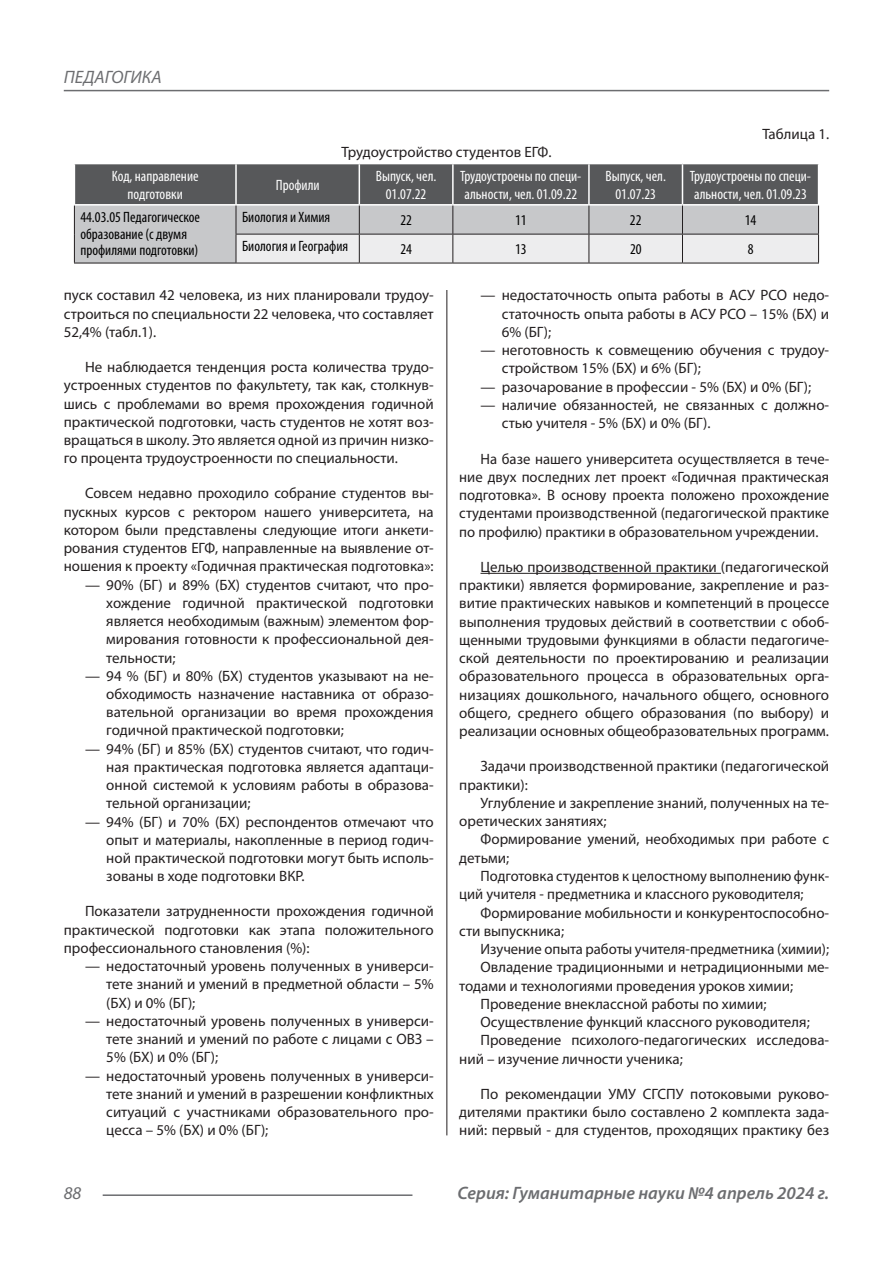
<style>
.page{position:relative;width:893px;height:1263px;background:#fff}
.page>*{position:absolute;margin:0;border:0;box-sizing:border-box;transform-origin:0 0}
.t1{font:italic 600 18px "Myriad Pro";color:#6c6d70}
.t2{font:italic 18px "Myriad Pro";color:#6c6d70}
.Статья_текст{font:15px/18.3px "Myriad Pro";color:#231f20;text-align:justify}
.Таблица_Заголовок_Яч{font:condensed 15px/18px "Myriad Pro";color:#fff;text-align:center}
.Таблица_Строка{font:condensed 15px "Myriad Pro";color:#000}
</style>
<div class="page">
<hr style="left:446px;top:128px;width:1px;height:1007px;background:#231f20">
<hr style="left:103px;top:1194px;width:309px;height:2px;background:#6c6d70">
<hr style="left:64px;top:90px;width:765px;height:1px;background:#6c6d70">
<div style="left:440px;top:128px;width:10px;height:162px;background:#fff"></div>
<hr style="left:480px;top:573px;width:241px;height:1px;background:#231f20">
<svg style="left:74px;top:164px;width:745px;height:99px;background:#a1a2a3"></svg>
<hr style="left:74px;top:263px;width:162px;height:1px;background:#231f20">
<hr style="left:236px;top:263px;width:123px;height:1px;background:#231f20">
<hr style="left:359px;top:263px;width:94px;height:1px;background:#231f20">
<hr style="left:453px;top:263px;width:136px;height:1px;background:#231f20">
<hr style="left:589px;top:263px;width:93px;height:1px;background:#231f20">
<hr style="left:682px;top:263px;width:137px;height:1px;background:#231f20">
<p class="t2" style="left:64px;top:66px;width:100px">ПЕДАГОГИКА</p>
<p class="Таблица_Заголовок_Яч" style="left:112px;top:167px;width:88px">Код, направление</p>
<p class="Таблица_Заголовок_Яч" style="left:128px;top:185px;width:57px">подготовки</p>
<p class="Таблица_Строка" style="left:80px;top:208px;width:121px">44.03.05 Педагогическое</p>
<p class="Таблица_Строка" style="left:80px;top:225px;width:108px">образование (с двумя</p>
<p class="Таблица_Строка" style="left:80px;top:241px;width:119px">профилями подготовки)</p>
<p class="Статья_текст" style="left:341px;top:142px;width:212px">Трудоустройство студентов ЕГФ.</p>
<p class="Статья_текст" style="left:762px;top:124px;width:68px">Таблица 1.</p>
<p class="Таблица_Заголовок_Яч" style="left:276px;top:176px;width:45px">Профили</p>
<p class="Таблица_Заголовок_Яч" style="left:376px;top:167px;width:62px">Выпуск, чел.<br>01.07.22</p>
<p class="Таблица_Заголовок_Яч" style="left:460px;top:167px;width:123px;text-align:left">Трудоустроены по специ&shy;альности, чел. 01.09.22</p>
<p class="Таблица_Заголовок_Яч" style="left:605px;top:167px;width:62px">Выпуск, чел.<br>01.07.23</p>
<p class="Таблица_Заголовок_Яч" style="left:690px;top:167px;width:123px;text-align:left">Трудоустроены по специ&shy;альности, чел. 01.09.23</p>
<p class="Таблица_Строка" style="left:242px;top:208px;width:90px">Биология и Химия</p>
<p class="Таблица_Строка" style="left:400px;top:211px;width:13px">22</p>
<p class="Таблица_Строка" style="left:515px;top:211px;width:13px">11</p>
<p class="Таблица_Строка" style="left:630px;top:211px;width:13px">22</p>
<p class="Таблица_Строка" style="left:745px;top:211px;width:13px">14</p>
<p class="Таблица_Строка" style="left:242px;top:237px;width:108px">Биология и География</p>
<p class="Таблица_Строка" style="left:400px;top:240px;width:13px">24</p>
<p class="Таблица_Строка" style="left:515px;top:240px;width:13px">13</p>
<p class="Таблица_Строка" style="left:630px;top:240px;width:13px">20</p>
<p class="Таблица_Строка" style="left:748px;top:240px;width:7px">8</p>
<p class="Статья_текст" style="left:64px;top:286px;width:371px">пуск составил 42 человека, из них планировали трудоу&shy;строиться по специальности 22 человека, что составляет 52,4% (табл.1).</p>
<p class="Статья_текст" style="left:64px;top:358px;width:371px;text-indent:21px">Не наблюдается тенденция роста количества трудо&shy;устроенных студентов по факультету, так как, столкнув&shy;шись с проблемами во время прохождения годичной практической подготовки, часть студентов не хотят воз&shy;вращаться в школу. Это является одной из причин низко&shy;го процента трудоустроенности по специальности.</p>
<p class="Статья_текст" style="left:64px;top:484px;width:371px;text-indent:21px">Совсем недавно проходило собрание студентов вы&shy;пускных курсов с ректором нашего университета, на котором были представлены следующие итоги анкети&shy;рования студентов ЕГФ, направленные на выявление от&shy;ношения к проекту «Годичная практическая подготовка»:</p>
<p class="Статья_текст" style="left:106px;top:575px;width:329px;text-indent:-21px">— 90% (БГ) и 89% (БХ) студентов считают, что про&shy;хождение годичной практической подготовки является необходимым (важным) элементом фор&shy;мирования готовности к профессиональной дея&shy;тельности;</p>
<p class="Статья_текст" style="left:106px;top:666px;width:329px;text-indent:-21px">— 94 % (БГ) и 80% (БХ) студентов указывают на не&shy;обходимость назначение наставника от образо&shy;вательной организации во время прохождения годичной практической подготовки;</p>
<p class="Статья_текст" style="left:106px;top:739px;width:329px;text-indent:-21px">— 94% (БГ) и 85% (БХ) студентов считают, что годич&shy;ная практическая подготовка является адаптаци&shy;онной системой к условиям работы в образова&shy;тельной организации;</p>
<p class="Статья_текст" style="left:106px;top:812px;width:329px;text-indent:-21px">— 94% (БГ) и 70% (БХ) респондентов отмечают что опыт и материалы, накопленные в период годич&shy;ной практической подготовки могут быть исполь&shy;зованы в ходе подготовки ВКР.</p>
<p class="Статья_текст" style="left:64px;top:902px;width:371px;text-indent:21px">Показатели затрудненности прохождения годичной практической подготовки как этапа положительного профессионального становления (%):</p>
<p class="Статья_текст" style="left:106px;top:957px;width:329px;text-indent:-21px">— недостаточный уровень полученных в универси&shy;тете знаний и умений в предметной области – 5% (БХ) и 0% (БГ);</p>
<p class="Статья_текст" style="left:106px;top:1011px;width:329px;text-indent:-21px">— недостаточный уровень полученных в универси&shy;тете знаний и умений по работе с лицами с ОВЗ – 5% (БХ) и 0% (БГ);</p>
<p class="Статья_текст" style="left:106px;top:1066px;width:329px;text-indent:-21px">— недостаточный уровень полученных в универси&shy;тете знаний и умений в разрешении конфликтных ситуаций с участниками образовательного про&shy;цесса – 5% (БХ) и 0% (БГ);</p>
<p class="Статья_текст" style="left:502px;top:286px;width:329px;text-indent:-21px">— недостаточность опыта работы в АСУ РСО недо&shy;статочность опыта работы в АСУ РСО – 15% (БХ) и 6% (БГ);</p>
<p class="Статья_текст" style="left:502px;top:341px;width:329px;text-indent:-21px">— неготовность к совмещению обучения с трудоу&shy;стройством 15% (БХ) и 6% (БГ);</p>
<p class="Статья_текст" style="left:480px;top:377px;width:332px">— разочарование в профессии - 5% (БХ) и 0% (БГ);</p>
<p class="Статья_текст" style="left:502px;top:396px;width:329px;text-indent:-21px">— наличие обязанностей, не связанных с должно&shy;стью учителя - 5% (БХ) и 0% (БГ).</p>
<p class="Статья_текст" style="left:459px;top:449px;width:371px;text-indent:21px">На базе нашего университета осуществляется в тече&shy;ние двух последних лет проект «Годичная практическая подготовка». В основу проекта положено прохождение студентами производственной (педагогической практике по профилю) практики в образовательном учреждении.</p>
<p class="Статья_текст" style="left:459px;top:557px;width:371px;text-indent:21px">Целью производственной практики (педагогической практики) является формирование, закрепление и раз&shy;витие практических навыков и компетенций в процессе выполнения трудовых действий в соответствии с обоб&shy;щенными трудовыми функциями в области педагогиче&shy;ской деятельности по проектированию и реализации образовательного процесса в образовательных орга&shy;низациях дошкольного, начального общего, основного общего, среднего общего образования (по выбору) и реализации основных общеобразовательных программ.</p>
<p class="Статья_текст" style="left:459px;top:757px;width:371px;text-indent:21px">Задачи производственной практики (педагогической практики):</p>
<p class="Статья_текст" style="left:459px;top:793px;width:371px;text-indent:21px">Углубление и закрепление знаний, полученных на те&shy;оретических занятиях;</p>
<p class="Статья_текст" style="left:459px;top:830px;width:371px;text-indent:21px">Формирование умений, необходимых при работе с детьми;</p>
<p class="Статья_текст" style="left:459px;top:866px;width:371px;text-indent:21px">Подготовка студентов к целостному выполнению функ&shy;ций учителя - предметника и классного руководителя;</p>
<p class="Статья_текст" style="left:459px;top:903px;width:371px;text-indent:21px">Формирование мобильности и конкурентоспособно&shy;сти выпускника;</p>
<p class="Статья_текст" style="left:480px;top:940px;width:350px">Изучение опыта работы учителя-предметника (химии);</p>
<p class="Статья_текст" style="left:459px;top:958px;width:371px;text-indent:21px">Овладение традиционными и нетрадиционными ме&shy;тодами и технологиями проведения уроков химии;</p>
<p class="Статья_текст" style="left:480px;top:994px;width:288px">Проведение внеклассной работы по химии;</p>
<p class="Статья_текст" style="left:480px;top:1013px;width:331px">Осуществление функций классного руководителя;</p>
<p class="Статья_текст" style="left:459px;top:1031px;width:371px;text-indent:21px">Проведение психолого-педагогических исследова&shy;ний – изучение личности ученика;</p>
<p class="Статья_текст" style="left:459px;top:1084px;width:371px;text-indent:21px">По рекомендации УМУ СГСПУ потоковыми руково&shy;дителями практики было составлено 2 комплекта зада&shy;ний: первый - для студентов, проходящих практику без</p>
<p class="t2" style="left:64px;top:1182px;width:19px">88</p>
<p class="t1" style="left:457px;top:1182px;width:373px">Серия: Гуманитарные науки №4 апрель 2024 г.</p>
</div>
